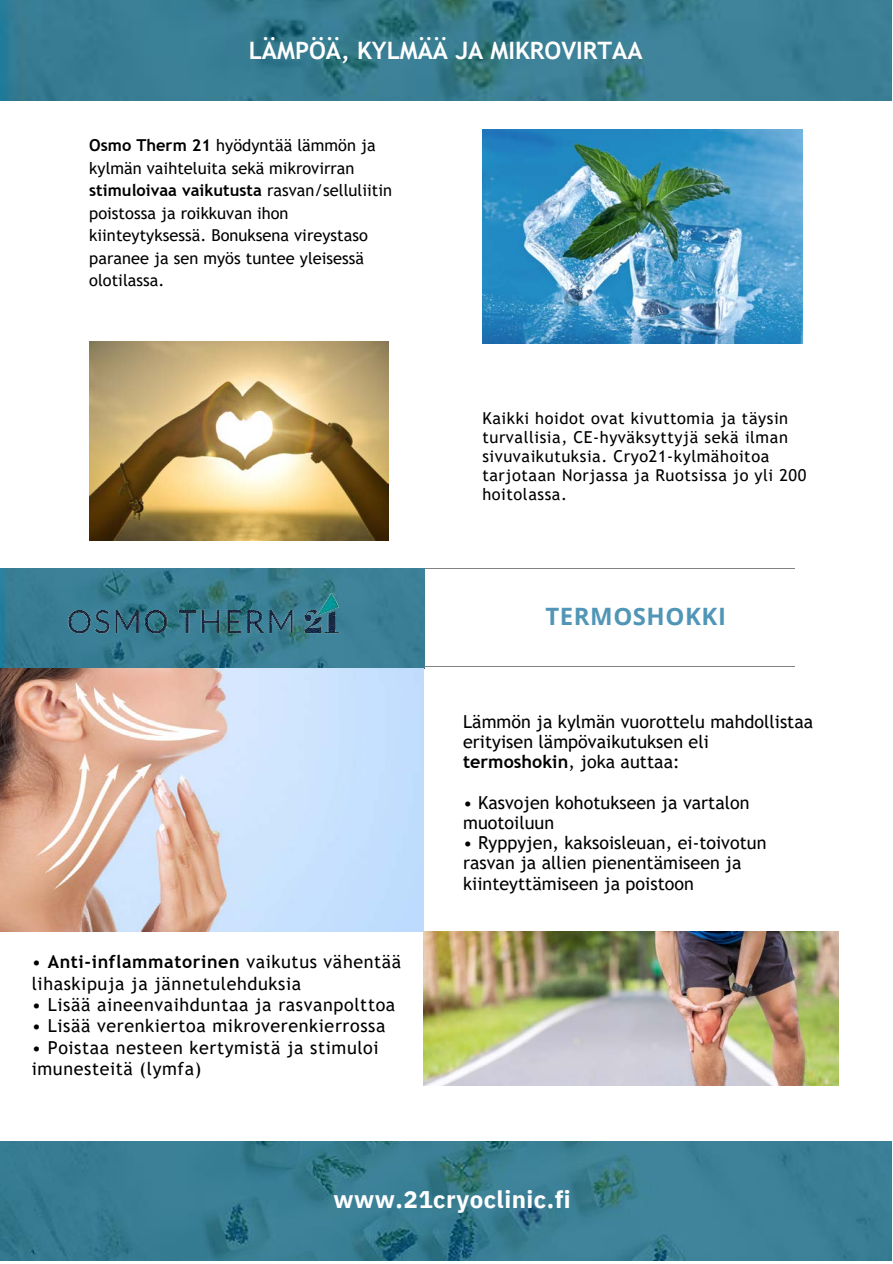
<style>
.page{position:relative;width:893px;height:1264px;background:#fff}
.page>*{position:absolute;margin:0;border:0;box-sizing:border-box;transform-origin:0 0}
.t1{font:700 24px "Trebuchet MS";color:#fff}
.t2{font:700 24px "IBM Plex Sans";letter-spacing:.02em;color:#fff}
.t3{font:700 23.85px "Open Sans";letter-spacing:.025em;color:#5196b6}
.t4{font:17.85px/20.2px "Trebuchet MS";color:#000}
.t5{font:17.85px/21.3px "Trebuchet MS";letter-spacing:.035em;color:#000}
.t6{font:16.35px/22.5px "Trebuchet MS";color:#000}
.t7{font:16.35px/19px "Trebuchet MS";letter-spacing:.035em;color:#000}
.s1{font-weight:700}
</style>
<div class="page">
<hr style="left:423px;top:568px;width:371px;height:1px;background:#808285">
<img style="left:0;top:568px;width:424px;height:363px">
<hr style="left:423px;top:666px;width:371px;height:1px;background:#808285">
<img style="left:0;top:1141px;width:891px;height:119px">
<img style="left:0;top:0;width:891px;height:100px">
<img style="left:48px;top:593px;width:311px;height:55px">
<img style="left:89px;top:341px;width:299px;height:199px">
<img style="left:482px;top:130px;width:320px;height:213px">
<img style="left:423px;top:931px;width:415px;height:154px">
<p class="t1" style="left:249px;top:36px;width:395px">LÄMPÖÄ, KYLMÄÄ JA MIKROVIRTAA</p>
<p class="t6" style="left:89px;top:134px;width:304px"><span class="s1">Osmo Therm 21</span> hyödyntää lämmön ja kylmän vaihteluita sekä mikrovirran <span class="s1">stimuloivaa vaikutusta</span> rasvan/selluliitin poistossa ja roikkuvan ihon kiinteytyksessä. Bonuksena vireystaso paranee ja sen myös tuntee yleisessä olotilassa.</p>
<p class="t5" style="left:32px;top:951px;width:371px">• <span class="s1">Anti-inflammatorinen</span> vaikutus vähentää lihaskipuja ja jännetulehduksia</p>
<p class="t5" style="left:32px;top:994px;width:365px">• Lisää aineenvaihduntaa ja rasvanpolttoa</p>
<p class="t5" style="left:32px;top:1015px;width:355px">• Lisää verenkiertoa mikroverenkierrossa</p>
<p class="t5" style="left:32px;top:1036px;width:348px">• Poistaa nesteen kertymistä ja stimuloi imunesteitä (lymfa)</p>
<p class="t7" style="left:482px;top:408px;width:325px">Kaikki hoidot ovat kivuttomia ja täysin turvallisia, CE-hyväksyttyjä sekä ilman sivuvaikutuksia. Cryo21-kylmähoitoa tarjotaan Norjassa ja Ruotsissa jo yli 200 hoitolassa.</p>
<p class="t3" style="left:545px;top:600px;width:182px">TERMOSHOKKI</p>
<p class="t4" style="left:463px;top:711px;width:351px">Lämmön ja kylmän vuorottelu mahdollistaa erityisen lämpövaikutuksen eli <span class="s1">termoshokin</span>, joka auttaa:</p>
<p class="t4" style="left:463px;top:792px;width:288px">• Kasvojen kohotukseen ja vartalon muotoiluun</p>
<p class="t4" style="left:463px;top:832px;width:305px">• Ryppyjen, kaksoisleuan, ei-toivotun rasvan ja allien pienentämiseen ja kiinteyttämiseen ja poistoon</p>
<p class="t2" style="left:333px;top:1183px;width:239px">www.21cryoclinic.fi</p>
</div>
